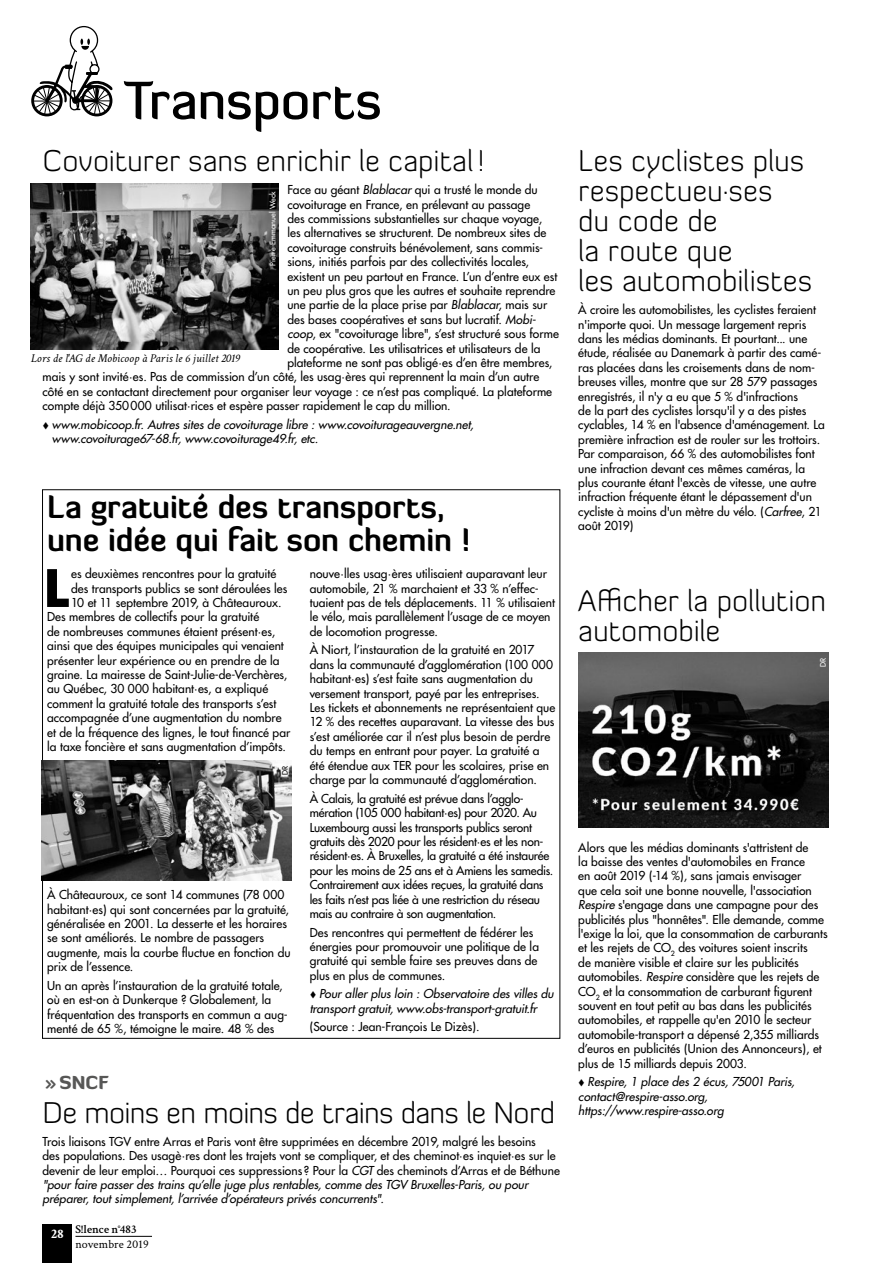
<style>
.page{position:relative;width:893px;height:1263px;background:#fff}
.page>*{position:absolute;margin:0;border:0;box-sizing:border-box;transform-origin:0 0}
.surtitre{font:500 52.5px "Diavlo";letter-spacing:-.005em;color:#000}
.Texte_lettrine{font:700 50.25px "Futura";color:#000}
.Titre_encart{font:700 31.5px/33px "Diavlo";letter-spacing:-.005em;color:#000}
.Titre{font:300 30px/30px "Diavlo";letter-spacing:-.005em;color:#000}
.Titre-2{font:300 30px "Diavlo";letter-spacing:-.025em;color:#000}
.t1{font:900 18px "Diavlo";color:#575756}
.t2{font:700 13.5px "Crimson";color:#fff}
.Texte{font:12px/14.4px "Futura";letter-spacing:.005em;color:#000}
.Texte_lettrine-2{font:12px "Futura";letter-spacing:.005em;color:#000}
.Texte-2{font:12px/14.4px "Futura";letter-spacing:-.015em;color:#000}
.t3{font:italic 12px/14.4px "Futura";letter-spacing:.005em;color:#000}
.Légende_breves{font:italic 12px "Crimson";letter-spacing:.01em;color:#000}
.t4{font:600 12px "Crimson";color:#000}
.t5{font:12px "Crimson";letter-spacing:.005em;color:#000}
.D_R__blanc{font:7.5px "Futura";letter-spacing:.015em;color:#fff}
.D_R__noir{font:7.5px "Futura";color:#000}
.s1{font-style:italic}
.s2{font-weight:700}
</style>
<div class="page">
<hr style="left:75px;top:1236px;width:77px;height:1px;background:#000">
<div style="left:43px;top:1225px;width:29px;height:38px;background:#000"></div>
<img style="left:31px;top:184px;width:248px;height:165px">
<img style="left:578px;top:652px;width:250px;height:175px">
<img style="left:41px;top:760px;width:250px;height:121px">
<svg style="left:31px;top:26px;width:82px;height:90px"></svg>
<p class="surtitre" style="left:124px;top:67px;width:259px">Transports</p>
<p class="Titre" style="left:43px;top:146px;width:443px">Covoiturer sans enrichir le capital !</p>
<p class="Texte" style="left:287px;top:183px;width:252px">Face au géant <span class="s1">Blablacar</span> qui a trusté le monde du</p>
<p class="Texte" style="left:287px;top:197px;width:244px">covoiturage en France, en prélevant au passage</p>
<p class="Texte" style="left:287px;top:211px;width:256px">des commissions substantielles sur chaque voyage,</p>
<p class="Texte" style="left:287px;top:226px;width:261px">les alternatives se structurent. De nombreux sites de</p>
<p class="Texte" style="left:287px;top:240px;width:257px">covoiturage construits bénévolement, sans commis-</p>
<p class="Texte" style="left:287px;top:255px;width:243px">sions, initiés parfois par des collectivités locales,</p>
<p class="Texte" style="left:287px;top:269px;width:271px">existent un peu partout en France. L’un d’entre eux est</p>
<p class="Texte" style="left:287px;top:283px;width:270px">un peu plus gros que les autres et souhaite reprendre</p>
<p class="Texte" style="left:287px;top:298px;width:261px">une partie de la place prise par <span class="s1">Blablacar</span>, mais sur</p>
<p class="Texte" style="left:287px;top:312px;width:250px">des bases coopératives et sans but lucratif. <span class="s1">Mobi-</span></p>
<p class="Texte" style="left:287px;top:327px;width:273px"><span class="s1">coop</span>, ex "covoiturage libre", s’est structuré sous forme</p>
<p class="Texte" style="left:287px;top:341px;width:255px">de coopérative. Les utilisatrices et utilisateurs de la</p>
<p class="Texte" style="left:287px;top:355px;width:266px">plateforme ne sont pas obligé·es d’en être membres,</p>
<p class="Texte" style="left:43px;top:370px;width:498px">mais y sont invité·es. Pas de commission d’un côté, les usag·ères qui reprennent la main d’un autre</p>
<p class="Texte" style="left:43px;top:384px;width:511px">côté en se contactant directement pour organiser leur voyage : ce n’est pas compliqué. La plateforme</p>
<p class="Texte" style="left:43px;top:399px;width:410px">compte déjà 350000 utilisat·rices et espère passer rapidement le cap du million.</p>
<p class="t3" style="left:52px;top:417px;width:423px;text-indent:-9px">▼ www.mobicoop.fr. Autres sites de covoiturage libre : www.covoiturageauvergne.net, www.covoiturage67-68.fr, www.covoiturage49.fr, etc.</p>
<p class="D_R__blanc" style="left:268px;top:266px;width:76px;rotate:-90deg">Pierre-Emmanuel Weck</p>
<p class="Légende_breves" style="left:31px;top:351px;width:210px">Lors de l'AG de Mobicoop à Paris le 6 juillet 2019</p>
<p class="Titre_encart" style="left:47px;top:490px;width:424px">La gratuité des transports, une idée qui fait son chemin !</p>
<p class="Texte_lettrine" style="left:43px;top:552px;width:28px">L</p>
<p class="Texte_lettrine-2" style="left:71px;top:566px;width:207px">es deuxièmes rencontres pour la gratuité</p>
<p class="Texte" style="left:310px;top:567px;width:247px">nouve·lles usag·ères utilisaient auparavant leur automobile, 21 % marchaient et 33 % n’effec&shy;tuaient pas de tels déplacements. 11 % utilisaient le vélo, mais parallèlement l’usage de ce moyen de locomotion progresse.</p>
<p class="Texte" style="left:310px;top:643px;width:247px">À Niort, l’instauration de la gratuité en 2017 dans la communauté d’agglomération (100 000 habitant·es) s’est faite sans augmentation du versement transport, payé par les entreprises.<br>Les tickets et abonnements ne représentaient que 12 % des recettes auparavant. La vitesse des bus s’est améliorée car il n’est plus besoin de perdre du temps en entrant pour payer. La gratuité a été étendue aux TER pour les scolaires, prise en charge par la communauté d’agglomération.</p>
<p class="Texte-2" style="left:310px;top:791px;width:245px">À Calais, la gratuité est prévue dans l’agglo&shy;mération (105 000 habitant·es) pour 2020. Au Luxembourg aussi les transports publics seront gratuits dès 2020 pour les résident·es et les non&shy;résident·es. À Bruxelles, la gratuité a été instaurée pour les moins de 25 ans et à Amiens les samedis.<br>Contrairement aux idées reçues, la gratuité dans les faits n’est pas liée à une restriction du réseau mais au contraire à son augmentation.</p>
<p class="Texte" style="left:310px;top:925px;width:231px">Des rencontres qui permettent de fédérer les énergies pour promouvoir une politique de la gratuité qui semble faire ses preuves dans de plus en plus de communes.</p>
<p class="t3" style="left:310px;top:987px;width:245px">▼ Pour aller plus loin : Observatoire des villes du transport gratuit, www.obs-transport-gratuit.fr</p>
<p class="Texte" style="left:310px;top:1020px;width:171px">(Source : Jean-François Le Dizès).</p>
<p class="Texte_lettrine-2" style="left:71px;top:581px;width:218px">des transports publics se sont déroulées les</p>
<p class="Texte_lettrine-2" style="left:71px;top:595px;width:212px">10 et 11 septembre 2019, à Châteauroux.</p>
<p class="Texte_lettrine-2" style="left:47px;top:609px;width:214px">Des membres de collectifs pour la gratuité</p>
<p class="Texte_lettrine-2" style="left:47px;top:624px;width:230px">de nombreuses communes étaient présent·es,</p>
<p class="Texte_lettrine-2" style="left:47px;top:638px;width:238px">ainsi que des équipes municipales qui venaient</p>
<p class="Texte_lettrine-2" style="left:47px;top:653px;width:234px">présenter leur expérience ou en prendre de la</p>
<p class="Texte_lettrine-2" style="left:47px;top:667px;width:242px">graine. La mairesse de Saint-Julie-de-Verchères,</p>
<p class="Texte_lettrine-2" style="left:47px;top:681px;width:223px">au Québec, 30 000 habitant·es, a expliqué</p>
<p class="Texte_lettrine-2" style="left:47px;top:696px;width:231px">comment la gratuité totale des transports s’est</p>
<p class="Texte_lettrine-2" style="left:47px;top:710px;width:236px">accompagnée d’une augmentation du nombre</p>
<p class="Texte_lettrine-2" style="left:47px;top:725px;width:245px">et de la fréquence des lignes, le tout financé par</p>
<p class="Texte_lettrine-2" style="left:47px;top:739px;width:240px">la taxe foncière et sans augmentation d’impôts.</p>
<p class="D_R__noir" style="left:280px;top:775px;width:11px;rotate:-90deg">DR</p>
<p class="Texte" style="left:47px;top:888px;width:245px">À Châteauroux, ce sont 14 communes (78 000 habitant·es) qui sont concernées par la gratuité, généralisée en 2001. La desserte et les horaires se sont améliorés. Le nombre de passagers augmente, mais la courbe fluctue en fonction du prix de l’essence.</p>
<p class="Texte" style="left:47px;top:978px;width:242px">Un an après l’instauration de la gratuité totale, où en est-on à Dunkerque ? Globalement, la fréquentation des transports en commun a aug&shy;menté de 65 %, témoigne le maire. 48 % des</p>
<p class="t1" style="left:45px;top:1070px;width:65px"><span class="s2">»</span>SNCF</p>
<p class="Titre-2" style="left:43px;top:1094px;width:514px">De moins en moins de trains dans le Nord</p>
<p class="Texte" style="left:43px;top:1134px;width:519px">Trois liaisons TGV entre Arras et Paris vont être supprimées en décembre 2019, malgré les besoins<br>des populations. Des usagè·res dont les trajets vont se compliquer, et des cheminot·es inquiet·es sur le devenir de leur emploi… Pourquoi ces suppressions ? Pour la <span class="s1">CGT</span> des cheminots d’Arras et de Béthune <span class="s1">"pour faire passer des trains qu’elle juge plus rentables, comme des TGV Bruxelles-Paris, ou pour préparer, tout simplement, l’arrivée d’opérateurs privés concurrents".</span></p>
<p class="t2" style="left:51px;top:1226px;width:14px">28</p>
<p class="t4" style="left:75px;top:1221px;width:62px">S!lence n°483</p>
<p class="t5" style="left:75px;top:1235px;width:75px">novembre 2019</p>
<p class="Titre" style="left:578px;top:146px;width:235px">Les cyclistes plus respectueu·ses<br>du code de<br>la route que<br>les automobilistes</p>
<p class="Texte" style="left:578px;top:303px;width:248px">À croire les automobilistes, les cyclistes feraient n'importe quoi. Un message largement repris dans les médias dominants. Et pourtant... une étude, réalisée au Danemark à partir des camé&shy;ras placées dans les croisements dans de nom&shy;breuses villes, montre que sur 28 579 passages enregistrés, il n'y a eu que 5 % d'infractions<br>de la part des cyclistes lorsqu'il y a des pistes cyclables, 14 % en l'absence d'aménagement. La première infraction est de rouler sur les trottoirs.<br>Par comparaison, 66 % des automobilistes font une infraction devant ces mêmes caméras, la plus courante étant l'excès de vitesse, une autre infraction fréquente étant le dépassement d'un cycliste à moins d'un mètre du vélo. (<span class="s1">Carfree</span>, 21 août 2019)</p>
<p class="Titre" style="left:578px;top:586px;width:249px">Afficher la pollution automobile</p>
<p class="D_R__blanc" style="left:818px;top:667px;width:11px;rotate:-90deg">DR</p>
<p class="Texte" style="left:578px;top:840px;width:251px">Alors que les médias dominants s'attristent de<br>la baisse des ventes d'automobiles en France<br>en août 2019 (-14 %), sans jamais envisager<br>que cela soit une bonne nouvelle, l'association <span class="s1">Respire</span> s'engage dans une campagne pour des publicités plus "honnêtes". Elle demande, comme l'exige la loi, que la consommation de carburants et les rejets de CO<sub>2</sub> des voitures soient inscrits<br>de manière visible et claire sur les publicités automobiles. <span class="s1">Respire</span> considère que les rejets de CO<sub>2</sub> et la consommation de carburant figurent souvent en tout petit au bas dans les publicités automobiles, et rappelle qu'en 2010 le secteur automobile-transport a dépensé 2,355 milliards d’euros en publicités (Union des Annonceurs), et plus de 15 milliards depuis 2003.</p>
<p class="t3" style="left:578px;top:1075px;width:218px">▼ Respire, 1 place des 2 écus, 75001 Paris, contact@respire-asso.org, https://www.respire-asso.org</p>
</div>
